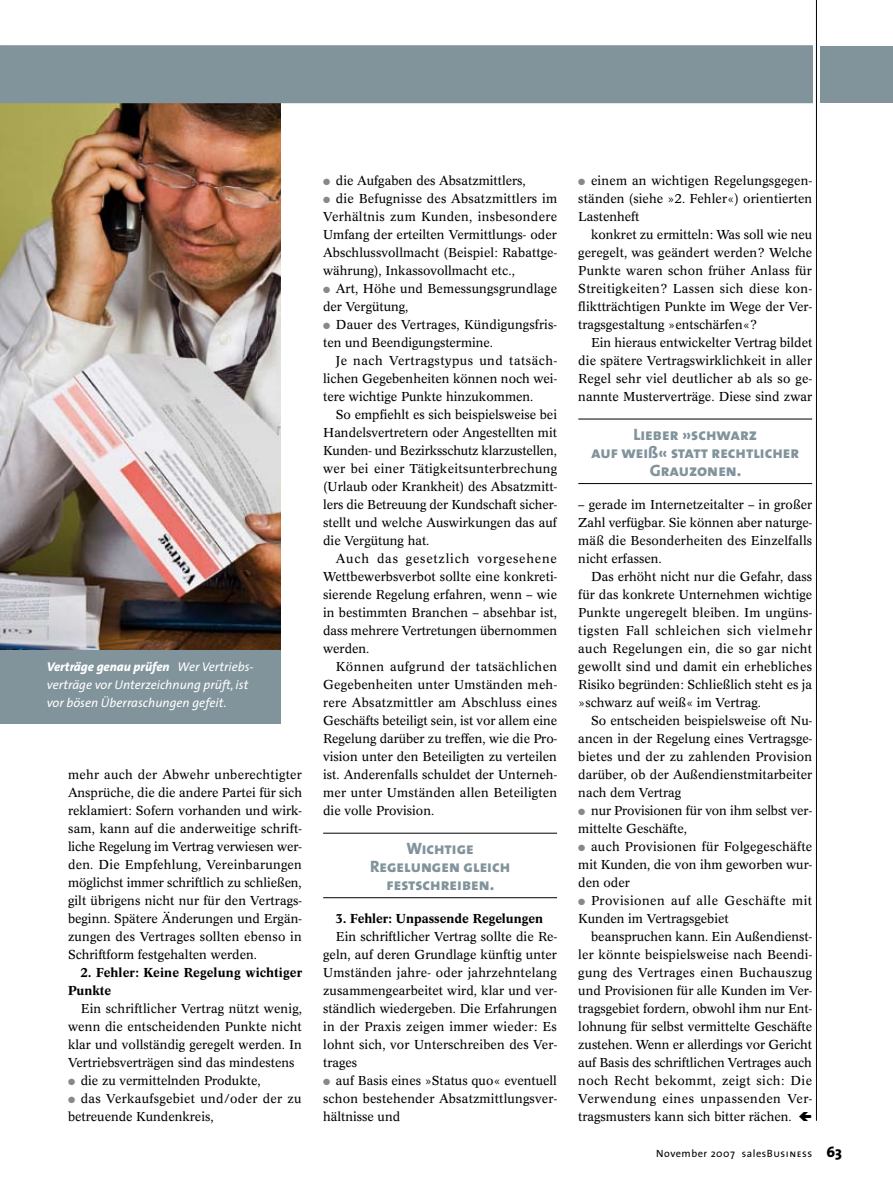
<style>
.page{position:relative;width:893px;height:1191px;background:#fff}
.page>*{position:absolute;margin:0;border:0;box-sizing:border-box;transform-origin:0 0}
.t1{font:16.5px/18px "The Sans Extra Bold Caps";color:#81939b;text-align:center}
.t2{font:12.75px/18px "Concorde BE";color:#000;text-align:justify}
.t3{font:12.75px "Concorde BE";letter-spacing:.025em;color:#000}
.t4{font:italic 12.75px/18px "The Sans";color:#fff}
.t5{font:12.75px/18px "Concorde BE";letter-spacing:.035em;color:#000}
.t6{font:500 12.75px/18px "Concorde BE";color:#000}
.t7{font:12.75px "Concorde BE";letter-spacing:.02em;color:#000}
.t8{font:12.75px "Concorde BE";letter-spacing:.03em;color:#000}
.t9{font:12.75px "Concorde BE";letter-spacing:.06em;color:#000}
.t10{font:10.5px "The Sans";letter-spacing:.05em;color:#000}
.t11{font:9px "Zapf Dingbats Std";color:#868889}
.s1{font-weight:800}
.s2{font-family:"The Sans";font-weight:800}
.s3{font-family:"The Sans Caps"}
.s4{font-weight:800;font-size:15px}
</style>
<div class="page">
<hr style="left:816px;top:0;width:1px;height:1120px;background:#000">
<div style="left:821px;top:46px;width:72px;height:57px;background:#81939b"></div>
<div style="left:0;top:563px;width:281px;height:161px;background:#81939b"></div>
<hr style="left:578px;top:419px;width:234px;height:1px;background:#000">
<hr style="left:578px;top:483px;width:234px;height:1px;background:#000">
<img style="left:0;top:103px;width:281px;height:546px">
<div style="left:0;top:46px;width:812px;height:57px;background:#81939b"></div>
<hr style="left:323px;top:833px;width:234px;height:1px;background:#000">
<hr style="left:323px;top:897px;width:234px;height:1px;background:#000">
<p class="t4" style="left:47px;top:657px;width:209px"><span class="s1">Verträge genau prüfen</span> Wer Vertriebs&shy;verträge vor Unterzeichnung prüft, ist vor bösen Überraschungen gefeit.</p>
<p class="t2" style="left:68px;top:765px;width:235px">mehr auch der Abwehr unberechtigter Ansprüche, die die andere Partei für sich reklamiert: Sofern vorhanden und wirk&shy;sam, kann auf die anderweitige schrift&shy;liche Regelung im Vertrag verwiesen wer&shy;den. Die Empfehlung, Vereinbarungen möglichst immer schriftlich zu schließen, gilt übrigens nicht nur für den Vertrags&shy;beginn. Spätere Änderungen und Ergän&shy;zungen des Vertrages sollten ebenso in Schriftform festgehalten werden.</p>
<p class="t6" style="left:68px;top:963px;width:235px;text-indent:13px">2. Fehler: Keine Regelung wichtiger<br>Punkte</p>
<p class="t2" style="left:81px;top:999px;width:223px">Ein schriftlicher Vertrag nützt wenig,</p>
<p class="t2" style="left:68px;top:1017px;width:235px">wenn die entscheidenden Punkte nicht</p>
<p class="t2" style="left:68px;top:1035px;width:235px">klar und vollständig geregelt werden. In</p>
<p class="t2" style="left:68px;top:1053px;width:228px">Vertriebsverträgen sind das mindestens</p>
<p class="t2" style="left:81px;top:1071px;width:181px">die zu vermittelnden Produkte,</p>
<p class="t3" style="left:81px;top:1091px;width:222px">das Verkaufsgebiet und/oder der zu</p>
<p class="t2" style="left:68px;top:1107px;width:147px">betreuende Kundenkreis,</p>
<p class="t2" style="left:336px;top:171px;width:191px">die Aufgaben des Absatzmittlers,</p>
<p class="t2" style="left:336px;top:189px;width:223px">die Befugnisse des Absatzmittlers im</p>
<p class="t3" style="left:323px;top:209px;width:235px">Verhältnis zum Kunden, insbesondere</p>
<p class="t2" style="left:323px;top:225px;width:235px">Umfang der erteilten Vermittlungs- oder</p>
<p class="t2" style="left:323px;top:243px;width:235px">Abschlussvollmacht (Beispiel: Rabattge-</p>
<p class="t2" style="left:323px;top:261px;width:193px">währung), Inkassovollmacht etc.,</p>
<p class="t2" style="left:336px;top:279px;width:223px">Art, Höhe und Bemessungsgrundlage</p>
<p class="t2" style="left:323px;top:297px;width:87px">der Vergütung,</p>
<p class="t2" style="left:336px;top:315px;width:222px">Dauer des Vertrages, Kündigungsfris-</p>
<p class="t2" style="left:323px;top:333px;width:171px">ten und Beendigungstermine.</p>
<p class="t5" style="left:336px;top:351px;width:223px">Je nach Vertragstypus und tatsäch-</p>
<p class="t2" style="left:323px;top:369px;width:235px">lichen Gegebenheiten können noch wei-</p>
<p class="t2" style="left:323px;top:387px;width:212px">tere wichtige Punkte hinzukommen.</p>
<p class="t2" style="left:336px;top:405px;width:223px">So empfiehlt es sich beispielsweise bei</p>
<p class="t2" style="left:323px;top:423px;width:235px">Handelsvertretern oder Angestellten mit</p>
<p class="t2" style="left:323px;top:441px;width:235px">Kunden- und Bezirksschutz klarzustellen,</p>
<p class="t3" style="left:323px;top:461px;width:236px">wer bei einer Tätigkeitsunterbrechung</p>
<p class="t2" style="left:323px;top:477px;width:235px">(Urlaub oder Krankheit) des Absatzmitt-</p>
<p class="t2" style="left:323px;top:495px;width:235px">lers die Betreuung der Kundschaft sicher-</p>
<p class="t2" style="left:323px;top:513px;width:235px">stellt und welche Auswirkungen das auf</p>
<p class="t2" style="left:323px;top:531px;width:108px">die Vergütung hat.</p>
<p class="t9" style="left:336px;top:551px;width:223px">Auch das gesetzlich vorgesehene</p>
<p class="t2" style="left:323px;top:567px;width:235px">Wettbewerbsverbot sollte eine konkreti-</p>
<p class="t2" style="left:323px;top:585px;width:235px">sierende Regelung erfahren, wenn – wie</p>
<p class="t2" style="left:323px;top:603px;width:235px">in bestimmten Branchen – absehbar ist,</p>
<p class="t2" style="left:323px;top:621px;width:235px">dass mehrere Vertretungen übernommen</p>
<p class="t2" style="left:323px;top:639px;width:48px">werden.</p>
<p class="t8" style="left:336px;top:659px;width:223px">Können aufgrund der tatsächlichen</p>
<p class="t2" style="left:323px;top:675px;width:235px">Gegebenheiten unter Umständen meh-</p>
<p class="t7" style="left:323px;top:695px;width:235px">rere Absatzmittler am Abschluss eines</p>
<p class="t2" style="left:323px;top:711px;width:235px">Geschäfts beteiligt sein, ist vor allem eine</p>
<p class="t2" style="left:323px;top:729px;width:235px">Regelung darüber zu treffen, wie die Pro-</p>
<p class="t2" style="left:323px;top:747px;width:235px">vision unter den Beteiligten zu verteilen</p>
<p class="t2" style="left:323px;top:765px;width:235px">ist. Anderenfalls schuldet der Unterneh-</p>
<p class="t2" style="left:323px;top:783px;width:235px">mer unter Umständen allen Beteiligten</p>
<p class="t2" style="left:323px;top:801px;width:113px">die volle Provision.</p>
<p class="t11" style="left:323px;top:285px;width:9px">●</p>
<p class="t11" style="left:323px;top:321px;width:9px">●</p>
<p class="t1" style="left:370px;top:839px;width:142px">Wichtige<br>Regelungen gleich festschreiben.</p>
<p class="t6" style="left:336px;top:909px;width:209px">3. Fehler: Unpassende Regelungen</p>
<p class="t2" style="left:323px;top:927px;width:235px;text-indent:13px">Ein schriftlicher Vertrag sollte die Re&shy;geln, auf deren Grundlage künftig unter Umständen jahre- oder jahrzehntelang zusammengearbeitet wird, klar und ver&shy;ständlich wiedergeben. Die Erfahrungen in der Praxis zeigen immer wieder: Es lohnt sich, vor Unterschreiben des Ver&shy;trages</p>
<p class="t2" style="left:323px;top:1071px;width:235px;text-indent:13px">auf Basis eines »Status quo« eventuell schon bestehender Absatzmittlungsver&shy;hältnisse und</p>
<p class="t11" style="left:323px;top:1077px;width:9px">●</p>
<p class="t2" style="left:578px;top:171px;width:235px;text-indent:13px">einem an wichtigen Regelungsgegen&shy;ständen (siehe »2. Fehler«) orientierten Lastenheft</p>
<p class="t2" style="left:578px;top:225px;width:235px;text-indent:13px">konkret zu ermitteln: Was soll wie neu geregelt, was geändert werden? Welche Punkte waren schon früher Anlass für Streitigkeiten? Lassen sich diese kon&shy;fliktträchtigen Punkte im Wege der Ver&shy;tragsgestaltung »entschärfen«?</p>
<p class="t2" style="left:578px;top:333px;width:235px;text-indent:13px">Ein hieraus entwickelter Vertrag bildet die spätere Vertragswirklichkeit in aller Regel sehr viel deutlicher ab als so ge&shy;nannte Musterverträge. Diese sind zwar</p>
<p class="t11" style="left:578px;top:177px;width:9px">●</p>
<p class="t1" style="left:591px;top:425px;width:210px">Lieber »schwarz<br>auf wei<span class="s2">ß</span>« statt rechtlicher<br>Grauzonen.</p>
<p class="t2" style="left:578px;top:495px;width:235px">– gerade im Internetzeitalter – in großer Zahl verfügbar. Sie können aber naturge&shy;mäß die Besonderheiten des Einzelfalls nicht erfassen.</p>
<p class="t2" style="left:578px;top:567px;width:235px;text-indent:13px">Das erhöht nicht nur die Gefahr, dass für das konkrete Unternehmen wichtige Punkte ungeregelt bleiben. Im ungüns&shy;tigsten Fall schleichen sich vielmehr auch Regelungen ein, die so gar nicht gewollt sind und damit ein erhebliches Risiko begründen: Schließlich steht es ja »schwarz auf weiß« im Vertrag.</p>
<p class="t2" style="left:578px;top:711px;width:235px;text-indent:13px">So entscheiden beispielsweise oft Nu&shy;ancen in der Regelung eines Vertragsge&shy;bietes und der zu zahlenden Provision darüber, ob der Außendienstmitarbeiter nach dem Vertrag</p>
<p class="t2" style="left:578px;top:801px;width:235px;text-indent:13px">nur Provisionen für von ihm selbst ver&shy;mittelte Geschäfte,</p>
<p class="t2" style="left:578px;top:837px;width:235px;text-indent:13px">auch Provisionen für Folgegeschäfte mit Kunden, die von ihm geworben wur&shy;den oder</p>
<p class="t5" style="left:578px;top:891px;width:235px;text-indent:13px">Provisionen auf alle Geschäfte mit<br>Kunden im Vertragsgebiet</p>
<p class="t2" style="left:578px;top:927px;width:235px;text-indent:13px">beanspruchen kann. Ein Außendienst&shy;ler könnte beispielsweise nach Beendi&shy;gung des Vertrages einen Buchauszug und Provisionen für alle Kunden im Ver&shy;tragsgebiet fordern, obwohl ihm nur Ent&shy;lohnung für selbst vermittelte Geschäfte zustehen. Wenn er allerdings vor Gericht auf Basis des schriftlichen Vertrages auch noch Recht bekommt, zeigt sich: Die Verwendung eines unpassenden Ver&shy;tragsmusters kann sich bitter rächen.</p>
<p class="t11" style="left:578px;top:807px;width:9px">●</p>
<p class="t11" style="left:578px;top:843px;width:9px">●</p>
<p class="t11" style="left:578px;top:897px;width:9px">●</p>
<p class="t10" style="left:656px;top:1146px;width:187px">November 2007 sales<span class="s3">Business</span> <span class="s4">63</span></p>
</div>
